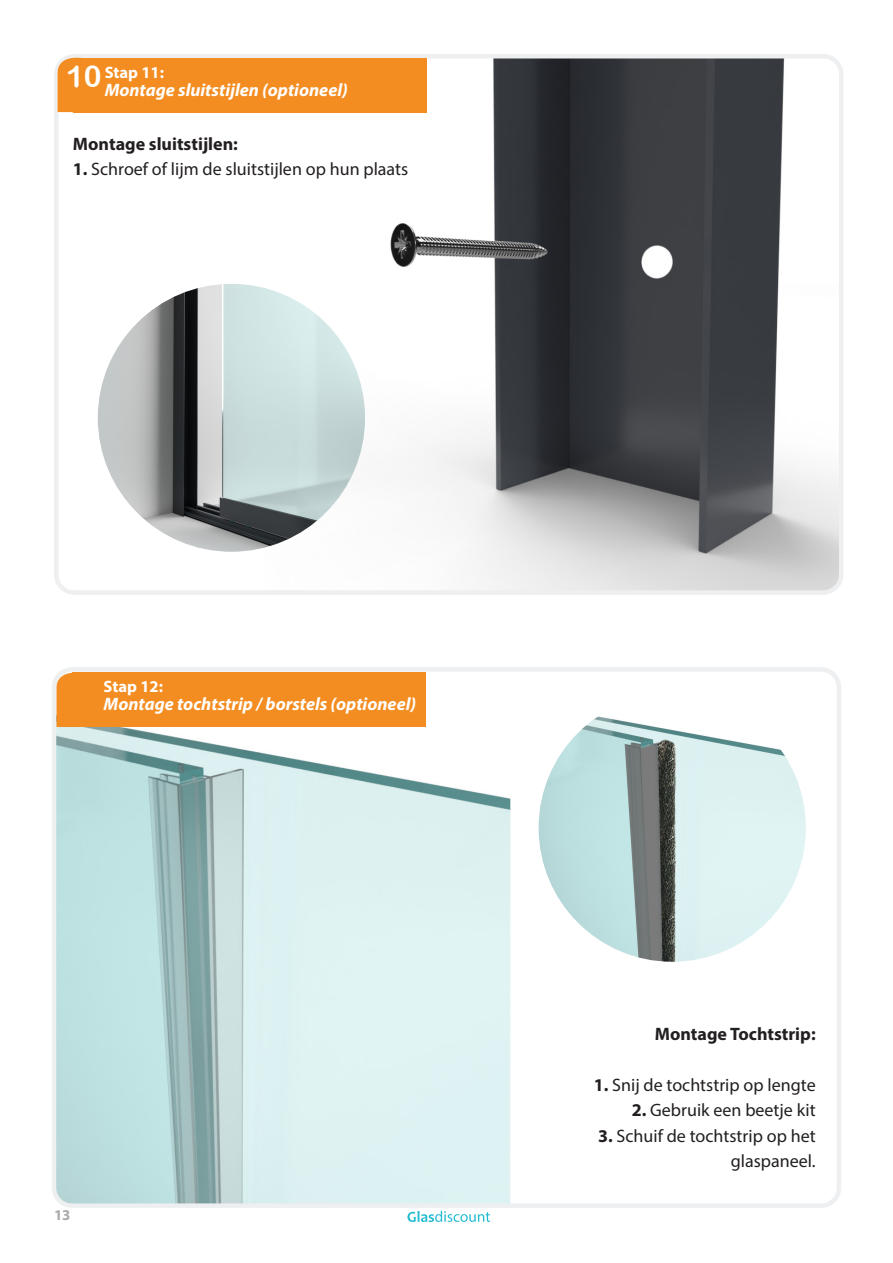
<style>
.page{position:relative;width:893px;height:1263px;background:#fff}
.page>*{position:absolute;margin:0;border:0;box-sizing:border-box;transform-origin:0 0}
.t1{font:30px "Arial Rounded MT Bold";color:#fff}
.t2{font:18px/25.5px "Myriad Pro";color:#231f20;text-align:right}
.t3{font:italic 700 18px "Myriad Pro";color:#fff}
.t4{font:700 18px "Myriad Pro";color:#231f20}
.t5{font:700 16.5px "Myriad Pro";color:#fff}
.t6{font:700 15px "Myriad Pro";color:#aaa}
.s1{font-weight:700}
</style>
<div class="page">
<img style="left:265px;top:59px;width:573px;height:531px">
<div style="left:54px;top:54px;width:789px;height:541px;border:4px solid #edeff0;border-radius:18px"></div>
<div style="left:73px;top:58px;width:353px;height:54px;background:#f48d21"></div>
<svg style="left:55px;top:55px;width:56px;height:57px"></svg>
<img style="left:57px;top:672px;width:453px;height:531px">
<div style="left:52px;top:667px;width:789px;height:541px;border:4px solid #edeff0;border-radius:18px"></div>
<div style="left:72px;top:673px;width:353px;height:54px;background:#f48d21"></div>
<svg style="left:54px;top:670px;width:56px;height:57px"></svg>
<svg style="left:407px;top:1211px;width:83px;height:11px"></svg>
<img style="left:98px;top:284px;width:267px;height:268px;border-radius:134px">
<img style="left:539px;top:694px;width:267px;height:268px;border-radius:134px">
<p class="t1" style="left:66px;top:59px;width:37px">10</p>
<p class="t5" style="left:105px;top:61px;width:61px">Stap 11:</p>
<p class="t3" style="left:105px;top:78px;width:245px">Montage sluitstijlen (optioneel)</p>
<p class="t4" style="left:73px;top:132px;width:166px">Montage sluitstijlen:</p>
<p class="t2" style="left:73px;top:156px;width:337px"><span class="s1">1.</span> Schroef of lijm de sluitstijlen op hun plaats</p>
<p class="t5" style="left:104px;top:676px;width:61px">Stap 12:</p>
<p class="t3" style="left:104px;top:693px;width:314px">Montage tochtstrip / borstels (optioneel)</p>
<p class="t6" style="left:54px;top:1205px;width:18px">13</p>
<p class="t4" style="left:655px;top:1022px;width:162px">Montage Tochtstrip:</p>
<p class="t2" style="left:594px;top:1071px;width:223px"><span class="s1">1.</span> Snij de tochtstrip op lengte</p>
<p class="t2" style="left:632px;top:1097px;width:185px"><span class="s1">2.</span> Gebruik een beetje kit</p>
<p class="t2" style="left:598px;top:1122px;width:219px"><span class="s1">3.</span> Schuif de tochtstrip op het glaspaneel.</p>
</div>
